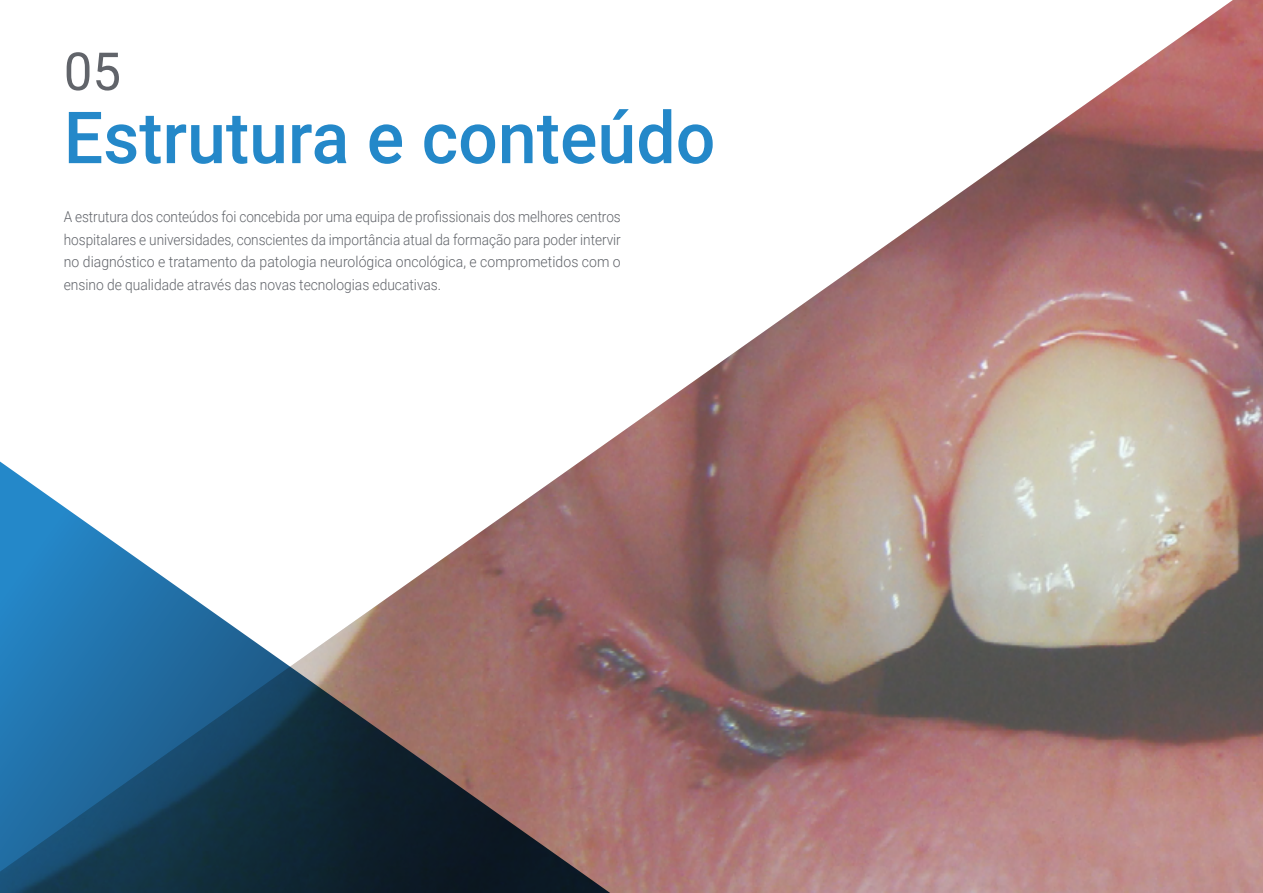
<style>
.page{position:relative;width:1263px;height:893px;background:#fff}
.page>*{position:absolute;margin:0;border:0;box-sizing:border-box;transform-origin:0 0}
.t1{font:500 72px "Roboto";color:#2488c9}
.t2{font:52.5px "Roboto";color:#61646a}
.t3{font:300 15px/22.5px "Roboto";color:#61646a;text-align:justify;scale:.91 1}
</style>
<div class="page">
<img style="left:602px;top:0;width:661px;height:893px">
<svg style="left:0;top:446px;width:640px;height:447px"></svg>
<h2 class="t2" style="left:64px;top:35px;width:59px">05</h2>
<h1 class="t1" style="left:64px;top:87px;width:653px">Estrutura e conteúdo</h1>
<p class="t3" style="left:64px;top:205px;width:614px">A estrutura dos conteúdos foi concebida por uma equipa de profissionais dos melhores centros hospitalares e universidades, conscientes da importância atual da formação para poder intervir no diagnóstico e tratamento da patologia neurológica oncológica, e comprometidos com o ensino de qualidade através das novas tecnologias educativas.</p>
</div>
